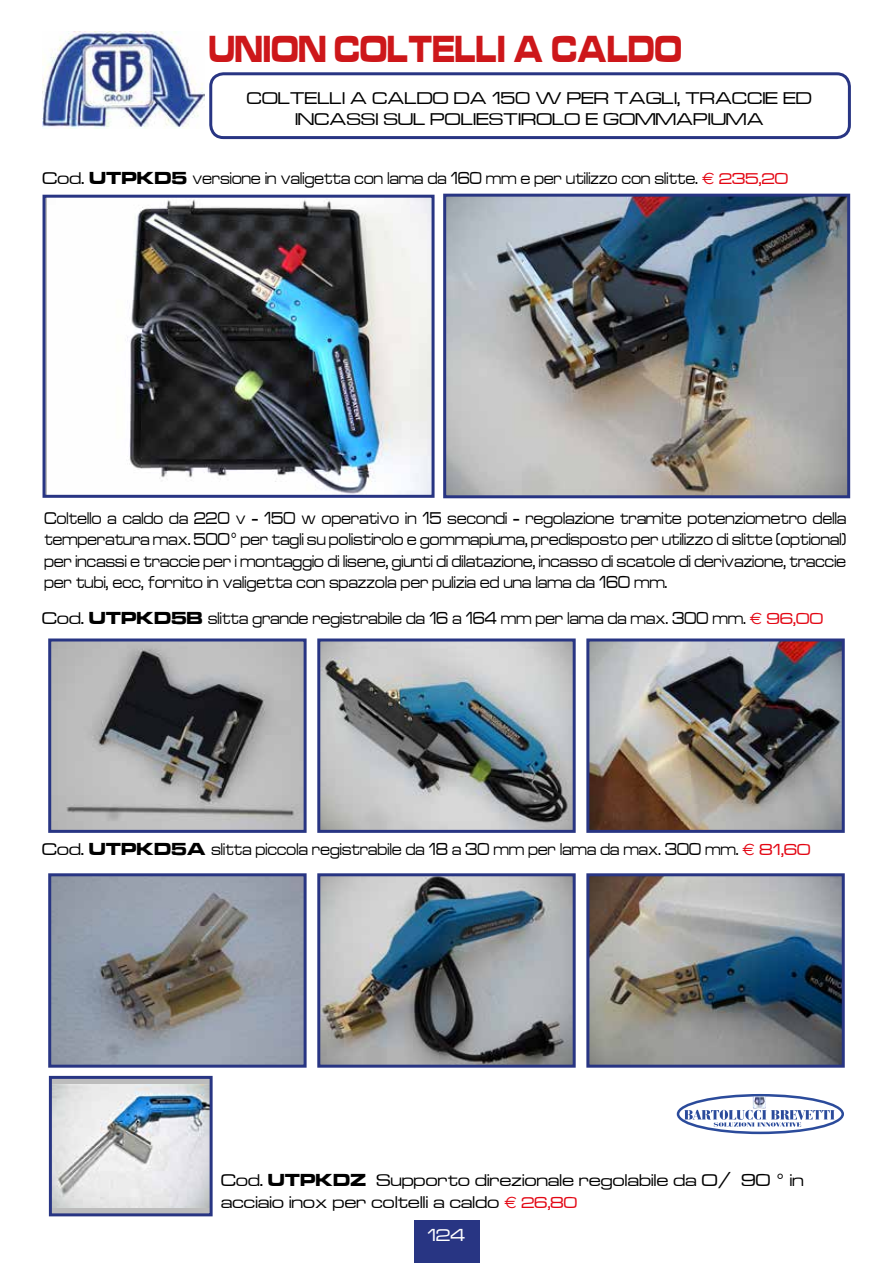
<style>
.page{position:relative;width:893px;height:1263px;background:#fff}
.page>*{position:absolute;margin:0;border:0;box-sizing:border-box;transform-origin:0 0}
.t1{font:39px "Microgramma Bld";color:#cd171a;scale:.72 1}
.t2{font:18px/21.6px "Microgramma";color:#000}
.t3{font:18px/21.6px "Microgramma";color:#000;text-align:justify;scale:.82 1}
.t4{font:18px "Microgramma";color:#fff}
.s1{font-family:"Microgramma Bld"}
.s2{font-family:"Euro Sans";font-size:16.5px;color:#e30613}
.s3{font-size:16.5px;color:#e30613}
</style>
<div class="page">
<div style="left:415px;top:1220px;width:65px;height:43px;background:#283583"></div>
<img style="left:43px;top:32px;width:161px;height:97px">
<svg style="left:678px;top:1095px;width:165px;height:38px"></svg>
<div style="left:677px;top:1094px;width:167px;height:40px;border:3px solid #2b4b9b;border-radius:50%"></div>
<svg style="left:684px;top:1096px;width:150px;height:31px"></svg>
<img style="left:127px;top:199px;width:304px;height:295px">
<div style="left:43px;top:195px;width:392px;height:303px;border:3px solid #283583"></div>
<svg style="left:53px;top:1080px;width:156px;height:132px;background:#c2c3c3"></svg>
<img style="left:53px;top:1085px;width:156px;height:122px">
<div style="left:49px;top:1076px;width:164px;height:140px;border:3px solid #283583"></div>
<img style="left:447px;top:198px;width:399px;height:296px">
<div style="left:443px;top:194px;width:407px;height:304px;border:3px solid #283583"></div>
<img style="left:52px;top:642px;width:251px;height:187px">
<div style="left:48px;top:638px;width:259px;height:195px;border:3px solid #283583"></div>
<img style="left:52px;top:877px;width:251px;height:187px">
<div style="left:48px;top:873px;width:259px;height:195px;border:3px solid #283583"></div>
<img style="left:321px;top:642px;width:251px;height:187px">
<div style="left:317px;top:638px;width:259px;height:195px;border:3px solid #283583"></div>
<img style="left:321px;top:877px;width:251px;height:187px">
<div style="left:317px;top:873px;width:259px;height:195px;border:3px solid #283583"></div>
<img style="left:590px;top:642px;width:251px;height:187px">
<div style="left:586px;top:638px;width:259px;height:195px;border:3px solid #283583"></div>
<img style="left:590px;top:877px;width:251px;height:187px">
<div style="left:586px;top:873px;width:259px;height:195px;border:3px solid #283583"></div>
<div style="left:209px;top:72px;width:642px;height:67px;border:3px solid #283583;border-radius:13px"></div>
<h1 class="t1" style="left:209px;top:22px;width:658px">UNION COLTELLI A CALDO</h1>
<p class="t2" style="left:247px;top:86px;width:567px;text-align:center">COLTELLI A CALDO DA 150 W PER TAGLI, TRACCIE ED<br>INCASSI SUL POLIESTIROLO E GOMMAPIUMA</p>
<p class="t2" style="left:43px;top:167px;width:747px">Cod. <span class="s1">UTPKD5</span> versione in valigetta con lama da 160 mm e per utilizzo con slitte. <span class="s2">€</span> <span class="s3">235,20</span></p>
<p class="t3" style="left:44px;top:506px;width:979px">Coltello a caldo da 220 v - 150 w operativo in 15 secondi - regolazione tramite potenziometro della temperatura max. 500° per tagli su polistirolo e gommapiuma, predisposto per utilizzo di slitte (optional) per incassi e traccie per i montaggio di lisene, giunti di dilatazione, incasso di scatole di derivazione, traccie per tubi, ecc, fornito in valigetta con spazzola per pulizia ed una lama da 160 mm.</p>
<p class="t2" style="left:42px;top:607px;width:783px">Cod. <span class="s1">UTPKD5B</span> slitta grande registrabile da 16 a 164 mm per lama da max. 300 mm. <span class="s2">€</span> <span class="s3">96,00</span></p>
<p class="t2" style="left:42px;top:838px;width:770px">Cod. <span class="s1">UTPKD5A</span> slitta piccola registrabile da 18 a 30 mm per lama da max. 300 mm. <span class="s2">€</span> <span class="s3">81,60</span></p>
<p class="t2" style="left:221px;top:1169px;width:584px">Cod. <span class="s1">UTPKDZ</span> Supporto direzionale regolabile da O/ 90 ° in acciaio inox per coltelli a caldo <span class="s2">€</span> <span class="s3">26,80</span></p>
<p class="t4" style="left:427px;top:1223px;width:40px">124</p>
</div>
